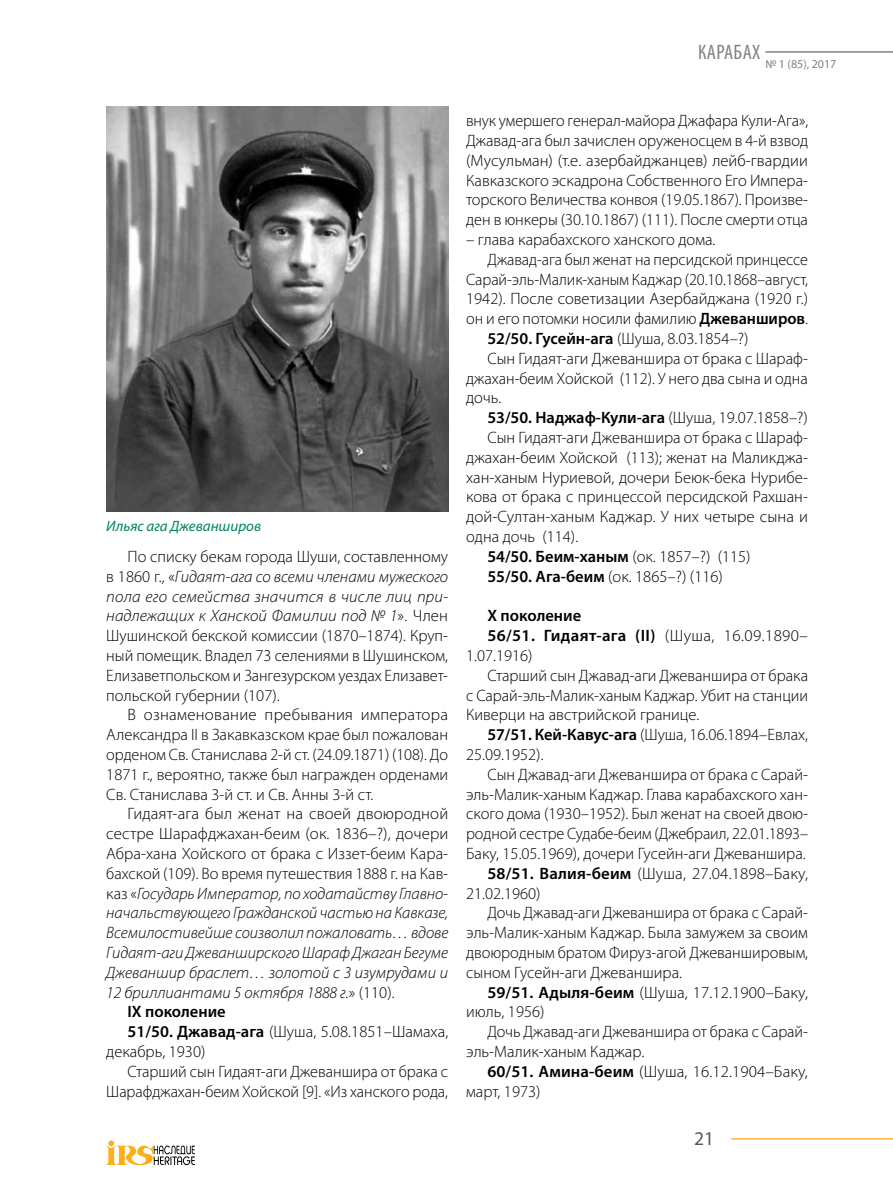
<style>
.page{position:relative;width:893px;height:1191px;background:#fff}
.page>*{position:absolute;margin:0;border:0;box-sizing:border-box;transform-origin:0 0}
.t1{font:condensed 21px "Myriad Pro";letter-spacing:.02em;color:#808285}
.t2{font:19.5px "Myriad Pro";color:#58595b}
.t3{font:300 16.5px/19.8px "Myriad Pro";color:#000;text-align:justify}
.t4{font:italic 300 16.5px "Myriad Pro";color:#000}
.t5{font:600 16.5px "Myriad Pro";color:#000}
.t6{font:600 16.5px "Myriad Pro";letter-spacing:.02em;color:#000}
.t7{font:italic 15px "Myriad Pro";color:#008265}
.t8{font:12px "Myriad Pro";color:#808285}
.s1{font-style:italic}
.s2{font-style:normal}
.s3{font-weight:600}
.s4{font-weight:300}
</style>
<div class="page">
<svg style="left:106px;top:1140px;width:89px;height:25px"></svg>
<hr style="left:765px;top:51px;width:128px;height:2px;background:#808285">
<hr style="left:731px;top:1138px;width:162px;height:1px;background:#fbaf34">
<img style="left:106px;top:106px;width:342px;height:406px">
<p class="t7" style="left:106px;top:517px;width:156px">Ильяс ага Джеванширов</p>
<p class="t3" style="left:106px;top:547px;width:343px;text-indent:21px">По списку бекам города Шуши, составленному в 1860 г., «<span class="s1">Гидаят-ага со всеми членами мужеского пола его семейства значится в числе лиц при&shy;надлежащих к Ханской Фамилии под № 1</span>». Член Шушинской бекской комиссии (1870–1874). Круп&shy;ный помещик. Владел 73 селениями в Шушинском, Елизаветпольском и Зангезурском уездах Елизавет&shy;польской губернии (107).</p>
<p class="t3" style="left:106px;top:705px;width:343px;text-indent:21px">В ознаменование пребывания императора Александра II в Закавказском крае был пожалован орденом Св. Станислава 2-й ст. (24.09.1871) (108). До 1871 г., вероятно, также был награжден орденами Св. Станислава 3-й ст. и Св. Анны 3-й ст.</p>
<p class="t3" style="left:128px;top:804px;width:322px">Гидаят-ага был женат на своей двоюродной</p>
<p class="t3" style="left:106px;top:824px;width:343px">сестре Шарафджахан-беим (ок. 1836–?), дочери</p>
<p class="t3" style="left:106px;top:844px;width:343px">Абра-хана Хойского от брака с Иззет-беим Кара-</p>
<p class="t3" style="left:106px;top:863px;width:343px">бахской (109). Во время путешествия 1888 г. на Кав-</p>
<p class="t4" style="left:106px;top:884px;width:343px"><span class="s2">каз «</span>Государь Император, по ходатайству Главно-</p>
<p class="t4" style="left:106px;top:904px;width:343px">начальствующего Гражданской частью на Кавказе,</p>
<p class="t4" style="left:106px;top:924px;width:343px">Всемилостивейше соизволил пожаловать… вдове</p>
<p class="t4" style="left:106px;top:943px;width:343px">Гидаят-аги Джеванширского Шараф Джаган Бегуме</p>
<p class="t4" style="left:106px;top:963px;width:343px">Джеваншир браслет… золотой с 3 изумрудами и</p>
<p class="t4" style="left:106px;top:983px;width:290px">12 бриллиантами 5 октября 1888 г.<span class="s2">» (110).</span></p>
<p class="t5" style="left:128px;top:1001px;width:100px">IX поколение</p>
<p class="t3" style="left:128px;top:1022px;width:322px"><span class="s3">51/50. Джавад-ага</span> (Шуша, 5.08.1851–Шамаха,</p>
<p class="t3" style="left:106px;top:1042px;width:101px">декабрь, 1930)</p>
<p class="t3" style="left:128px;top:1061px;width:322px">Старший сын Гидаят-аги Джеваншира от брака с</p>
<p class="t3" style="left:106px;top:1081px;width:343px">Шарафджахан-беим Хойской [9]. «Из ханского рода,</p>
<p class="t1" style="left:698px;top:39px;width:64px">КАРАБАХ</p>
<p class="t8" style="left:765px;top:56px;width:73px">№ 1 (85), 2017</p>
<p class="t3" style="left:466px;top:111px;width:343px">внук умершего генерал-майора Джафара Кули-Ага», Джавад-ага был зачислен оруженосцем в 4-й взвод (Мусульман) (т.е. азербайджанцев) лейб-гвардии Кавказского эскадрона Собственного Его Импера&shy;торского Величества конвоя (19.05.1867). Произве&shy;ден в юнкеры (30.10.1867) (111). После смерти отца</p>
<p class="t3" style="left:466px;top:230px;width:251px">– глава карабахского ханского дома.</p>
<p class="t3" style="left:487px;top:250px;width:322px">Джавад-ага был женат на персидской принцессе</p>
<p class="t3" style="left:466px;top:269px;width:343px">Сарай-эль-Малик-ханым Каджар (20.10.1868–август,</p>
<p class="t3" style="left:466px;top:289px;width:343px">1942). После советизации Азербайджана (1920 г.)</p>
<p class="t3" style="left:466px;top:309px;width:343px">он и его потомки носили фамилию <span class="s3">Джеванширов</span>.</p>
<p class="t3" style="left:487px;top:329px;width:263px"><span class="s3">52/50. Гусейн-ага</span> (Шуша, 8.03.1854–?)</p>
<p class="t3" style="left:487px;top:349px;width:322px">Сын Гидаят-аги Джеваншира от брака с Шараф-</p>
<p class="t3" style="left:466px;top:368px;width:343px">джахан-беим Хойской (112). У него два сына и одна</p>
<p class="t3" style="left:466px;top:388px;width:37px">дочь.</p>
<p class="t5" style="left:487px;top:407px;width:322px">53/50. Наджаф-Кули-ага <span class="s4">(Шуша, 19.07.1858–?)</span></p>
<p class="t3" style="left:487px;top:428px;width:322px">Сын Гидаят-аги Джеваншира от брака с Шараф-</p>
<p class="t3" style="left:466px;top:448px;width:343px">джахан-беим Хойской (113); женат на Маликджа-</p>
<p class="t3" style="left:466px;top:467px;width:343px">хан-ханым Нуриевой, дочери Беюк-бека Нурибе-</p>
<p class="t3" style="left:466px;top:487px;width:343px">кова от брака с принцессой персидской Рахшан-</p>
<p class="t3" style="left:466px;top:507px;width:343px">дой-Султан-ханым Каджар. У них четыре сына и</p>
<p class="t3" style="left:466px;top:527px;width:114px">одна дочь (114).</p>
<p class="t5" style="left:487px;top:546px;width:265px">54/50. Беим-ханым <span class="s4">(ок. 1857–?) (115)</span></p>
<p class="t3" style="left:487px;top:566px;width:237px"><span class="s3">55/50. Ага-беим</span> (ок. 1865–?) (116)</p>
<p class="t5" style="left:487px;top:605px;width:95px">X поколение</p>
<p class="t6" style="left:487px;top:625px;width:322px">56/51. Гидаят-ага (II) <span class="s4">(Шуша, 16.09.1890–</span></p>
<p class="t3" style="left:466px;top:646px;width:68px">1.07.1916)</p>
<p class="t3" style="left:487px;top:665px;width:322px">Старший сын Джавад-аги Джеваншира от брака</p>
<p class="t3" style="left:466px;top:685px;width:343px">с Сарай-эль-Малик-ханым Каджар. Убит на станции</p>
<p class="t3" style="left:466px;top:705px;width:235px">Киверци на австрийской границе.</p>
<p class="t3" style="left:487px;top:725px;width:322px"><span class="s3">57/51. Кей-Кавус-ага</span> (Шуша, 16.06.1894–Евлах,</p>
<p class="t3" style="left:466px;top:745px;width:79px">25.09.1952).</p>
<p class="t3" style="left:487px;top:764px;width:322px">Сын Джавад-аги Джеваншира от брака с Сарай-</p>
<p class="t3" style="left:466px;top:784px;width:343px">эль-Малик-ханым Каджар. Глава карабахского хан-</p>
<p class="t3" style="left:466px;top:804px;width:343px">ского дома (1930–1952). Был женат на своей двою-</p>
<p class="t3" style="left:466px;top:824px;width:343px">родной сестре Судабе-беим (Джебраил, 22.01.1893–</p>
<p class="t3" style="left:466px;top:844px;width:341px">Баку, 15.05.1969), дочери Гусейн-аги Джеваншира.</p>
<p class="t3" style="left:487px;top:863px;width:322px"><span class="s3">58/51. Валия-беим</span> (Шуша, 27.04.1898–Баку,</p>
<p class="t3" style="left:466px;top:883px;width:76px">21.02.1960)</p>
<p class="t3" style="left:487px;top:903px;width:322px">Дочь Джавад-аги Джеваншира от брака с Сарай-</p>
<p class="t3" style="left:466px;top:923px;width:343px">эль-Малик-ханым Каджар. Была замужем за своим</p>
<p class="t3" style="left:466px;top:943px;width:343px">двоюродным братом Фируз-агой Джеваншировым,</p>
<p class="t3" style="left:466px;top:962px;width:217px">сыном Гусейн-аги Джеваншира.</p>
<p class="t3" style="left:487px;top:982px;width:322px"><span class="s3">59/51. Адыля-беим</span> (Шуша, 17.12.1900–Баку,</p>
<p class="t3" style="left:466px;top:1002px;width:80px">июль, 1956)</p>
<p class="t3" style="left:487px;top:1022px;width:322px">Дочь Джавад-аги Джеваншира от брака с Сарай-</p>
<p class="t3" style="left:466px;top:1042px;width:180px">эль-Малик-ханым Каджар.</p>
<p class="t3" style="left:487px;top:1061px;width:322px"><span class="s3">60/51. Амина-беим</span> (Шуша, 16.12.1904–Баку,</p>
<p class="t3" style="left:466px;top:1081px;width:76px">март, 1973)</p>
<p class="t2" style="left:694px;top:1126px;width:22px">21</p>
</div>
